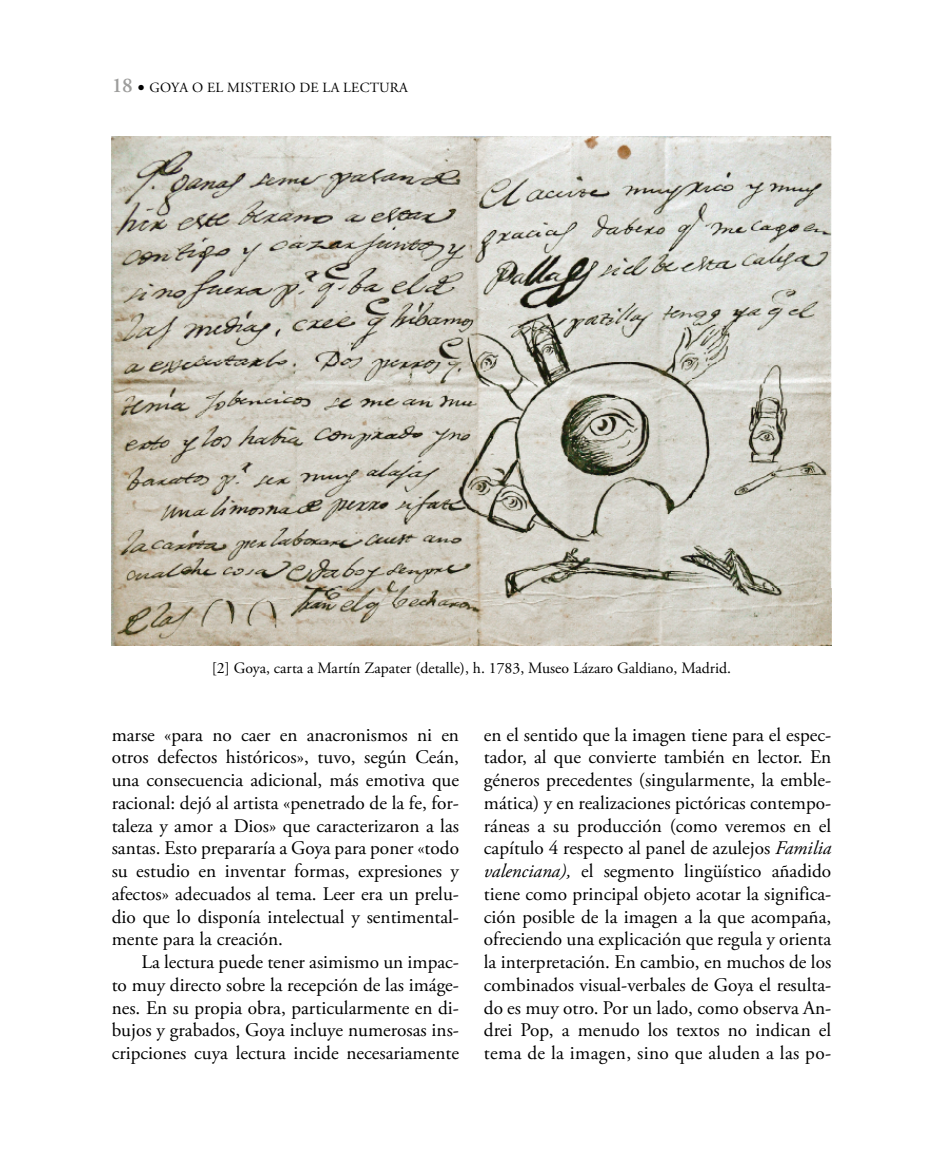
<style>
.page{position:relative;width:943px;height:1166px;background:#fff}
.page>*{position:absolute;margin:0;border:0;box-sizing:border-box;transform-origin:0 0}
.t1{font:19.25px/22.8px "Adobe Garamond Pro";color:#000;text-align:justify}
.t2{font:15.75px "Adobe Garamond Pro";color:#000}
.t3{font:14px "Adobe Garamond Pro";letter-spacing:.02em;color:#000}
.s1{font-weight:600;font-size:21px;color:#9d9d9c}
.s2{font-size:19.25px}
.s3{font-style:italic}
</style>
<div class="page">
<img style="left:112px;top:136px;width:719px;height:509px">
<p class="t3" style="left:112px;top:82px;width:298px"><span class="s1">18</span> <span class="s2">•</span> GOYA O EL MISTERIO DE LA LECTURA</p>
<p class="t2" style="left:212px;top:661px;width:521px">[2] Goya, carta a Martín Zapater (detalle), h. 1783, Museo Lázaro Galdiano, Madrid.</p>
<p class="t1" style="left:112px;top:725px;width:349px">marse «para no caer en anacronismos ni en otros defectos históricos», tuvo, según Ceán, una consecuencia adicional, más emotiva que racional: dejó al artista «penetrado de la fe, for&shy;taleza y amor a Dios» que caracterizaron a las santas. Esto prepararía a Goya para poner «todo su estudio en inventar formas, expresiones y afectos» adecuados al tema. Leer era un prelu&shy;dio que lo disponía intelectual y sentimental&shy;mente para la creación.</p>
<p class="t1" style="left:112px;top:952px;width:349px;text-indent:30px">La lectura puede tener asimismo un impac&shy;to muy directo sobre la recepción de las imáge&shy;nes. En su propia obra, particularmente en di&shy;bujos y grabados, Goya incluye numerosas ins&shy;cripciones cuya lectura incide necesariamente</p>
<p class="t1" style="left:484px;top:725px;width:349px">en el sentido que la imagen tiene para el espec&shy;tador, al que convierte también en lector. En géneros precedentes (singularmente, la emble&shy;mática) y en realizaciones pictóricas contempo&shy;ráneas a su producción (como veremos en el capítulo 4 respecto al panel de azulejos <span class="s3">Familia valenciana),</span> el segmento lingüístico añadido tiene como principal objeto acotar la significa&shy;ción posible de la imagen a la que acompaña, ofreciendo una explicación que regula y orienta la interpretación. En cambio, en muchos de los combinados visual-verbales de Goya el resulta&shy;do es muy otro. Por un lado, como observa An&shy;drei Pop, a menudo los textos no indican el tema de la imagen, sino que aluden a las po-</p>
</div>
